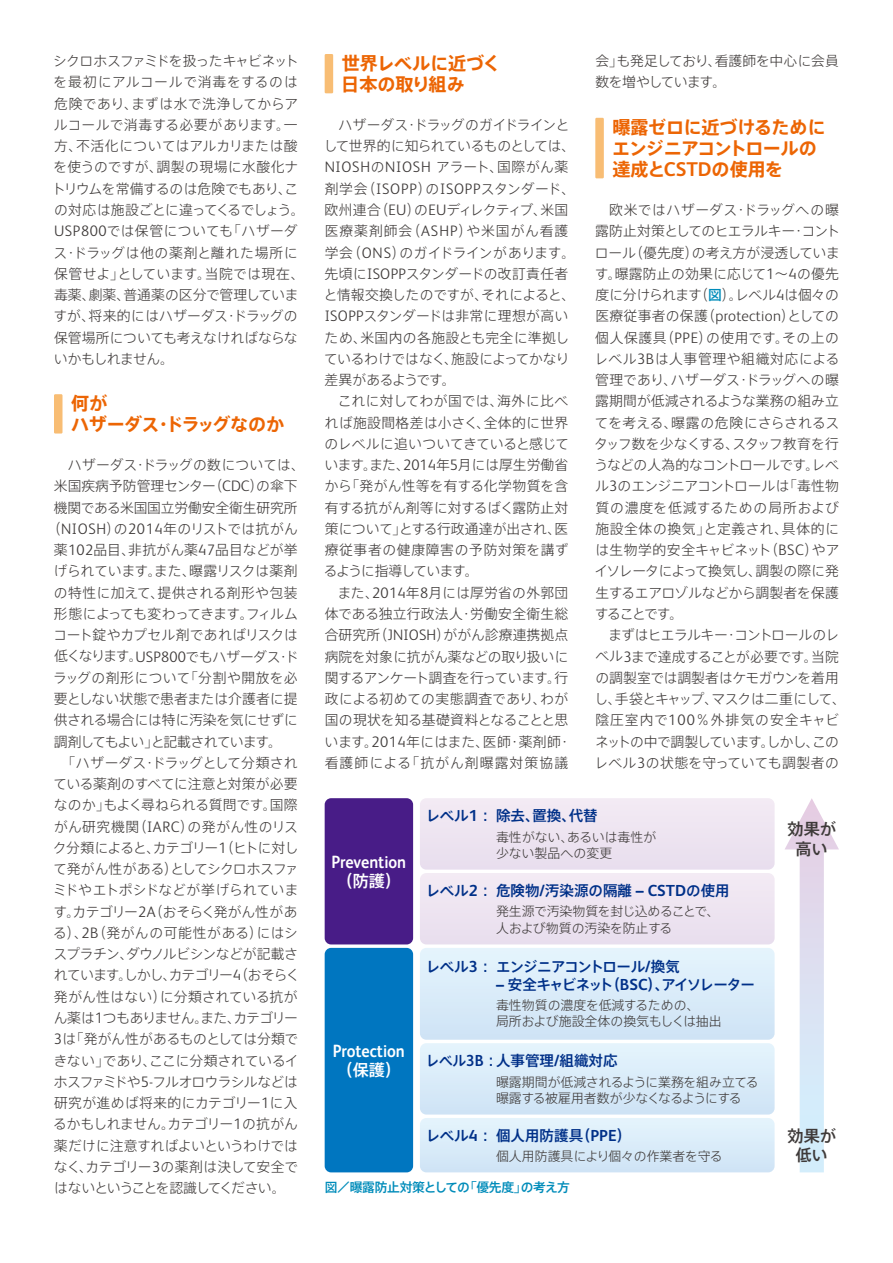
<style>
.page{position:relative;width:893px;height:1263px;background:#fff}
.page>*{position:absolute;margin:0;border:0;box-sizing:border-box;transform-origin:0 0}
.t1{font:700 18px/21.3px "Axis Pro N";letter-spacing:-.02em;color:#ec6504}
.t2{font:700 17.7px "FS Albert Pro";color:#fff;scale:.9 1}
.t3{font:500 16.2px/19.4px "Axis Pro N";letter-spacing:-.005em;color:#3e3a39;text-align:center}
.t4{font:500 16.2px "Axis Pro N";color:#fff}
.t5{font:500 14.55px "Axis Pro N";letter-spacing:-.01em;color:#003088}
.t6{font:500 14.55px "Axis Pro N";letter-spacing:-.12em;color:#003088}
.t7{font:500 14.55px "Axis Pro N";letter-spacing:-.04em;color:#003088}
.t8{font:500 14.55px "Axis Pro N";letter-spacing:-.01em;color:#003088;scale:.94 1}
.t9{font:300 13.8px/21.3px "Axis Pro N";letter-spacing:-.01em;color:#3e3a39}
.t10{font:300 13.8px "Axis Pro N";letter-spacing:-.04em;color:#3e3a39}
.t11{font:300 13.8px "Axis Pro N";letter-spacing:.035em;color:#3e3a39}
.t12{font:300 13.8px "Axis Pro N";letter-spacing:-.065em;color:#3e3a39}
.t13{font:300 13.8px "Axis Pro N";letter-spacing:-.03em;color:#3e3a39}
.t14{font:300 13.8px "Axis Pro N";letter-spacing:.03em;color:#3e3a39}
.t15{font:300 13.8px "Axis Pro N";letter-spacing:-.07em;color:#3e3a39}
.t16{font:300 13.8px "Axis Pro N";letter-spacing:.015em;color:#3e3a39}
.t17{font:300 13.8px "Axis Pro N";letter-spacing:-.075em;color:#3e3a39}
.t18{font:300 13.8px "Axis Pro N";letter-spacing:-.05em;color:#3e3a39}
.t19{font:300 13.8px "Axis Pro N";letter-spacing:-.035em;color:#3e3a39}
.t20{font:300 13.8px "Axis Pro N";letter-spacing:.01em;color:#3e3a39}
.t21{font:300 12.9px/16.2px "Axis Pro N";letter-spacing:-.01em;color:#3e3a39}
.t22{font:300 12.9px/16.2px "Axis Pro N";letter-spacing:-.03em;color:#3e3a39}
.t23{font:500 12.75px "Axis Pro N";letter-spacing:-.02em;color:#008cba}
.s1{font-family:"FS Albert Pro";font-size:15.15px}
.s2{font-family:"FS Albert Pro";font-size:19.95px}
.s3{font-weight:500;color:#008cba}
.s4{font-family:"FS Albert Pro";font-weight:700;font-size:15.9px}
</style>
<div class="page">
<div style="left:325px;top:948px;width:88px;height:224px;background:#0076c0;border-radius:6px"></div>
<div style="left:325px;top:798px;width:88px;height:146px;background:#481c87;border-radius:6px"></div>
<div style="left:420px;top:798px;width:355px;height:146px;background:#eee5f1"></div>
<div style="left:420px;top:948px;width:355px;height:92px;background:#daebf9;border-radius:6px"></div>
<div style="left:420px;top:1043px;width:355px;height:71px;background:#daebf9;border-radius:6px"></div>
<div style="left:420px;top:1118px;width:355px;height:54px;background:#daecf9;border-radius:6px"></div>
<svg style="left:785px;top:798px;width:54px;height:374px"></svg>
<div style="left:54px;top:394px;width:9px;height:39px;background:#f8bd74"></div>
<div style="left:325px;top:54px;width:8px;height:39px;background:#f8bd74"></div>
<div style="left:595px;top:118px;width:9px;height:60px;background:#f8bd74"></div>
<p class="t9" style="left:52px;top:50px;width:254px">シクロホスファミドを扱ったキャビネットを最初にアルコールで消毒をするのは危険であり、まずは水で洗浄してからアルコールで消毒する必要があります。一方、不活化についてはアルカリまたは酸を使うのですが、調製の現場に水酸化ナトリウムを常備するのは危険でもあり、この対応は施設ごとに違ってくるでしょう。<br><span class="s1">USP800</span>では保管についても「ハザーダス・ドラッグは他の薬剤と離れた場所に保管せよ」としています。当院では現在、毒薬、劇薬、普通薬の区分で管理していますが、将来的にはハザーダス・ドラッグの保管場所についても考えなければならないかもしれません。</p>
<h1 class="t1" style="left:71px;top:393px;width:215px">何が<br>ハザーダス・ドラッグなのか</h1>
<p class="t20" style="left:68px;top:458px;width:239px">ハザーダス・ドラッグの数については、</p>
<p class="t9" style="left:54px;top:475px;width:245px">米国疾病予防管理センター（<span class="s1">CDC</span>）の傘下</p>
<p class="t9" style="left:54px;top:497px;width:245px">機関である米国国立労働安全衛生研究所</p>
<p class="t9" style="left:47px;top:518px;width:253px">（<span class="s1">NIOSH</span>）の<span class="s1">2014</span>年のリストでは抗がん</p>
<p class="t9" style="left:54px;top:539px;width:245px">薬<span class="s1">102</span>品目、非抗がん薬<span class="s1">47</span>品目などが挙</p>
<p class="t9" style="left:54px;top:560px;width:246px">げられています。また、曝露リスクは薬剤</p>
<p class="t14" style="left:54px;top:586px;width:245px">の特性に加えて、提供される剤形や包装</p>
<p class="t19" style="left:54px;top:607px;width:245px">形態によっても変わってきます。フィルム</p>
<p class="t9" style="left:53px;top:624px;width:246px">コート錠やカプセル剤であればリスクは</p>
<p class="t10" style="left:54px;top:649px;width:246px">低くなります。<span class="s1">USP800</span>でもハザーダス・ド</p>
<p class="t14" style="left:53px;top:671px;width:246px">ラッグの剤形について「分割や開放を必</p>
<p class="t9" style="left:54px;top:688px;width:245px">要としない状態で患者または介護者に提</p>
<p class="t9" style="left:54px;top:709px;width:245px">供される場合には特に汚染を気にせずに</p>
<p class="t15" style="left:54px;top:734px;width:229px">調剤してもよい」と記載されています。</p>
<p class="t9" style="left:62px;top:752px;width:238px">「ハザーダス・ドラッグとして分類され</p>
<p class="t9" style="left:53px;top:773px;width:246px">ている薬剤のすべてに注意と対策が必要</p>
<p class="t9" style="left:54px;top:794px;width:245px">なのか」もよく尋ねられる質問です。国際</p>
<p class="t11" style="left:54px;top:819px;width:246px">がん研究機関（<span class="s1">IARC</span>）の発がん性のリス</p>
<p class="t18" style="left:53px;top:841px;width:247px">ク分類によると、カテゴリー<span class="s1">1</span>（ヒトに対し</p>
<p class="t13" style="left:53px;top:862px;width:247px">て発がん性がある）としてシクロホスファ</p>
<p class="t9" style="left:53px;top:879px;width:247px">ミドやエトポシドなどが挙げられていま</p>
<p class="t9" style="left:53px;top:901px;width:246px">す。カテゴリー<span class="s1">2A</span>（おそらく発がん性があ</p>
<p class="t11" style="left:53px;top:926px;width:246px">る）、<span class="s1">2B</span>（発がんの可能性がある）にはシ</p>
<p class="t10" style="left:53px;top:947px;width:246px">スプラチン、ダウノルビシンなどが記載さ</p>
<p class="t17" style="left:54px;top:968px;width:247px">れています。しかし、カテゴリー<span class="s1">4</span>（おそらく</p>
<p class="t16" style="left:54px;top:989px;width:245px">発がん性はない）に分類されている抗が</p>
<p class="t12" style="left:54px;top:1011px;width:246px">ん薬は<span class="s1">1</span>つもありません。また、カテゴリー</p>
<p class="t9" style="left:54px;top:1028px;width:246px"><span class="s1">3</span>は「発がん性があるものとしては分類で</p>
<p class="t9" style="left:53px;top:1049px;width:247px">きない」であり、ここに分類されているイ</p>
<p class="t12" style="left:54px;top:1075px;width:245px">ホスファミドや<span class="s1">5-</span>フルオロウラシルなどは</p>
<p class="t16" style="left:54px;top:1096px;width:245px">研究が進めば将来的にカテゴリー<span class="s1">1</span>に入</p>
<p class="t13" style="left:53px;top:1117px;width:246px">るかもしれません。カテゴリー<span class="s1">1</span>の抗がん</p>
<p class="t9" style="left:54px;top:1134px;width:245px">薬だけに注意すればよいというわけでは</p>
<p class="t9" style="left:54px;top:1156px;width:246px">なく、カテゴリー<span class="s1">3</span>の薬剤は決して安全で</p>
<p class="t15" style="left:54px;top:1181px;width:233px">はないということを認識してください。</p>
<h1 class="t1" style="left:341px;top:52px;width:161px">世界レベルに近づく日本の取り組み</h1>
<p class="t9" style="left:324px;top:114px;width:253px;text-indent:15px">ハザーダス・ドラッグのガイドラインとして世界的に知られているものとしては、<br><span class="s1">NIOSH</span>の<span class="s1">NIOSH</span> アラート、国際がん薬剤学会（<span class="s1">ISOPP</span>）の<span class="s1">ISOPP</span>スタンダード、欧州連合（<span class="s1">EU</span>）の<span class="s1">EU</span>ディレクティブ、米国医療薬剤師会（<span class="s1">ASHP</span>）や米国がん看護学会（<span class="s1">ONS</span>）のガイドラインがあります。先頃に<span class="s1">ISOPP</span>スタンダードの改訂責任者と情報交換したのですが、それによると、<br><span class="s1">ISOPP</span>スタンダードは非常に理想が高いため、米国内の各施設とも完全に準拠しているわけではなく、施設によってかなり差異があるようです。</p>
<p class="t9" style="left:324px;top:390px;width:247px;text-align:justify;text-indent:14px">これに対してわが国では、海外に比べれば施設間格差は小さく、全体的に世界のレベルに追いついてきていると感じています。また、<span class="s1">2014</span>年<span class="s1">5</span>月には厚生労働省から「発がん性等を有する化学物質を含有する抗がん剤等に対するばく露防止対策について」とする行政通達が出され、医療従事者の健康障害の予防対策を講ずるように指導しています。</p>
<p class="t9" style="left:325px;top:582px;width:249px;text-indent:13px">また、<span class="s1">2014</span>年<span class="s1">8</span>月には厚労省の外郭団体である独立行政法人・労働安全衛生総合研究所（<span class="s1">JNIOSH</span>）ががん診療連携拠点病院を対象に抗がん薬などの取り扱いに関するアンケート調査を行っています。行政による初めての実態調査であり、わが国の現状を知る基礎資料となることと思います。<span class="s1">2014</span>年にはまた、医師・薬剤師・看護師による「抗がん剤曝露対策協議</p>
<p class="t9" style="left:595px;top:50px;width:245px">会」も発足しており、看護師を中心に会員数を増やしています。</p>
<h1 class="t1" style="left:612px;top:116px;width:215px">曝露ゼロに近づけるためにエンジニアコントロールの達成と<span class="s2">CSTD</span>の使用を</h1>
<p class="t9" style="left:594px;top:199px;width:247px;text-align:justify;text-indent:15px">欧米ではハザーダス・ドラッグへの曝露防止対策としてのヒエラルキー・コントロール（優先度）の考え方が浸透しています。曝露防止の効果に応じて<span class="s1">1</span>～<span class="s1">4</span>の優先度に分けられます（<span class="s3">図</span>）。レベル<span class="s1">4</span>は個々の医療従事者の保護（<span class="s1">protection</span>）としての個人保護具（<span class="s1">PPE</span>）の使用です。その上のレベル<span class="s1">3B</span>は人事管理や組織対応による管理であり、ハザーダス・ドラッグへの曝露期間が低減されるような業務の組み立てを考える、曝露の危険にさらされるスタッフ数を少なくする、スタッフ教育を行うなどの人為的なコントロールです。レベル<span class="s1">3</span>のエンジニアコントロールは「毒性物質の濃度を低減するための局所および施設全体の換気」と定義され、具体的には生物学的安全キャビネット（<span class="s1">BSC</span>）やアイソレータによって換気し、調製の際に発生するエアロゾルなどから調製者を保護することです。</p>
<p class="t9" style="left:594px;top:624px;width:253px;text-align:center">まずはヒエラルキー・コントロールのレ<br>ベル<span class="s1">3</span>まで達成することが必要です。当院の調製室では調製者はケモガウンを着用し、手袋とキャップ、マスクは二重にして、陰圧室内で<span class="s1">100</span>％外排気の安全キャビネットの中で調製しています。しかし、このレベル<span class="s1">3</span>の状態を守っていても調製者の</p>
<p class="t2" style="left:331px;top:849px;width:85px">Prevention</p>
<p class="t4" style="left:337px;top:873px;width:66px">（防護）</p>
<p class="t2" style="left:333px;top:1038px;width:82px">Protection</p>
<p class="t4" style="left:337px;top:1062px;width:66px">（保護）</p>
<p class="t5" style="left:426px;top:808px;width:173px">レベル<span class="s4">1</span> ：除去、置換、代替</p>
<p class="t21" style="left:496px;top:828px;width:161px">毒性がない、あるいは毒性が少ない製品への変更</p>
<p class="t5" style="left:426px;top:883px;width:305px">レベル<span class="s4">2</span> ：危険物<span class="s4">/</span>汚染源の隔離 <span class="s4">– CSTD</span>の使用</p>
<p class="t21" style="left:496px;top:903px;width:225px">発生源で汚染物質を封じ込めることで、人および物質の汚染を防止する</p>
<p class="t7" style="left:426px;top:959px;width:255px">レベル<span class="s4">3</span> ：エンジニアコントロール<span class="s4">/</span>換気</p>
<p class="t6" style="left:496px;top:977px;width:260px"><span class="s4">–</span> 安全キャビネット（<span class="s4">BSC</span>）、アイソレーター</p>
<p class="t21" style="left:496px;top:997px;width:227px">毒性物質の濃度を低減するための、<br>局所および施設全体の換気もしくは抽出</p>
<p class="t8" style="left:426px;top:1053px;width:205px">レベル<span class="s4">3B</span> ：人事管理<span class="s4">/</span>組織対応</p>
<p class="t22" style="left:496px;top:1073px;width:264px">曝露期間が低減されるように業務を組み立てる曝露する被雇用者数が少なくなるようにする</p>
<p class="t5" style="left:426px;top:1128px;width:207px">レベル<span class="s4">4</span> ：個人用防護具（<span class="s4">PPE</span>）</p>
<p class="t21" style="left:496px;top:1148px;width:228px">個人用防護具により個々の作業者を守る</p>
<p class="t23" style="left:325px;top:1181px;width:247px">図／曝露防止対策としての「優先度」の考え方</p>
<p class="t3" style="left:788px;top:820px;width:50px">効果が高い</p>
<p class="t3" style="left:788px;top:1126px;width:50px">効果が低い</p>
</div>
